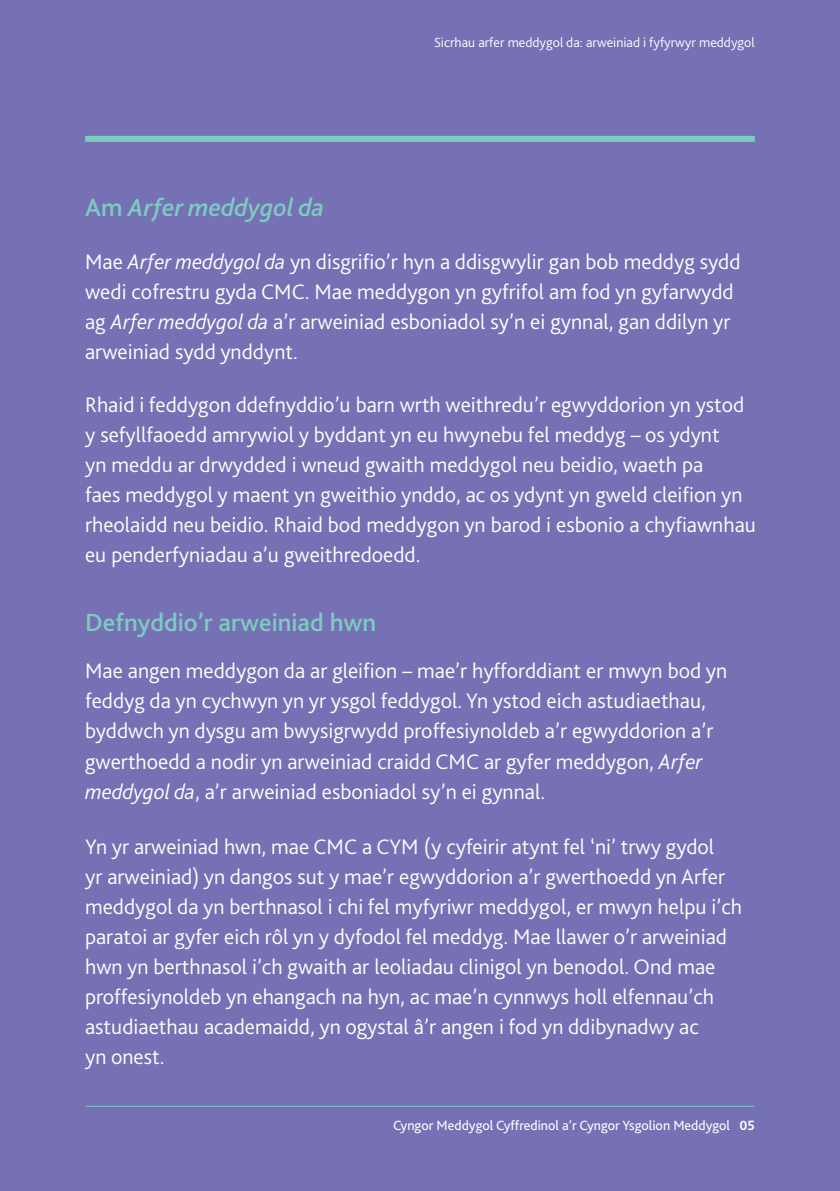
<style>
.page{position:relative;width:840px;height:1191px;background:#fff}
.page>*{position:absolute;margin:0;border:0;box-sizing:border-box;transform-origin:0 0}
.t1{font:500 26px "Bliss 2";color:#7cccbf}
.t2{font:italic 500 26px "Bliss 2";color:#7cccbf}
.t3{font:300 22px/30px "Bliss 2";color:#fff}
.t4{font:14px "Bliss 2";color:#fff}
.t5{font:300 14px "Bliss 2";color:#fff}
.s1{font-style:normal}
.s2{font-style:italic}
.s3{font-weight:700}
</style>
<div class="page">
<div style="left:0;top:0;width:839px;height:1191px;background:#7670b4"></div>
<hr style="left:85px;top:1105px;width:669px;height:1px;background:#7cccbf">
<div style="left:85px;top:136px;width:669px;height:6px;background:#7cccbf"></div>
<p class="t5" style="left:434px;top:33px;width:322px">Sicrhau arfer meddygol da: arweiniad i fyfyrwyr meddygol</p>
<p class="t2" style="left:85px;top:191px;width:240px"><span class="s1">Am</span> Arfer meddygol da</p>
<p class="t3" style="left:85px;top:246px;width:656px">Mae <span class="s2">Arfer meddygol da</span> yn disgrifio’r hyn a ddisgwylir gan bob meddyg sydd wedi cofrestru gyda CMC. Mae meddygon yn gyfrifol am fod yn gyfarwydd ag <span class="s2">Arfer meddygol da</span> a’r arweiniad esboniadol sy’n ei gynnal, gan ddilyn yr arweiniad sydd ynddynt.</p>
<p class="t3" style="left:85px;top:389px;width:672px">Rhaid i feddygon ddefnyddio’u barn wrth weithredu’r egwyddorion yn ystod y sefyllfaoedd amrywiol y byddant yn eu hwynebu fel meddyg – os ydynt<br>yn meddu ar drwydded i wneud gwaith meddygol neu beidio, waeth pa<br>faes meddygol y maent yn gweithio ynddo, ac os ydynt yn gweld cleifion yn rheolaidd neu beidio. Rhaid bod meddygon yn barod i esbonio a chyfiawnhau eu penderfyniadau a’u gweithredoedd.</p>
<p class="t1" style="left:85px;top:606px;width:292px">Defnyddio’r arweiniad hwn</p>
<p class="t3" style="left:85px;top:655px;width:643px">Mae angen meddygon da ar gleifion – mae’r hyfforddiant er mwyn bod yn feddyg da yn cychwyn yn yr ysgol feddygol. Yn ystod eich astudiaethau, byddwch yn dysgu am bwysigrwydd proffesiynoldeb a’r egwyddorion a’r gwerthoedd a nodir yn arweiniad craidd CMC ar gyfer meddygon, <span class="s2">Arfer meddygol da</span>, a’r arweiniad esboniadol sy’n ei gynnal.</p>
<p class="t3" style="left:85px;top:831px;width:658px">Yn yr arweiniad hwn, mae CMC a CYM (y cyfeirir atynt fel ‘ni’ trwy gydol<br>yr arweiniad) yn dangos sut y mae’r egwyddorion a’r gwerthoedd yn Arfer meddygol da yn berthnasol i chi fel myfyriwr meddygol, er mwyn helpu i’ch paratoi ar gyfer eich rôl yn y dyfodol fel meddyg. Mae llawer o’r arweiniad hwn yn berthnasol i’ch gwaith ar leoliadau clinigol yn benodol. Ond mae proffesiynoldeb yn ehangach na hyn, ac mae’n cynnwys holl elfennau’ch astudiaethau academaidd, yn ogystal â’r angen i fod yn ddibynadwy ac<br>yn onest.</p>
<p class="t4" style="left:393px;top:1116px;width:363px">Cyngor Meddygol Cyffredinol a’r Cyngor Ysgolion Meddygol <span class="s3">05</span></p>
</div>
